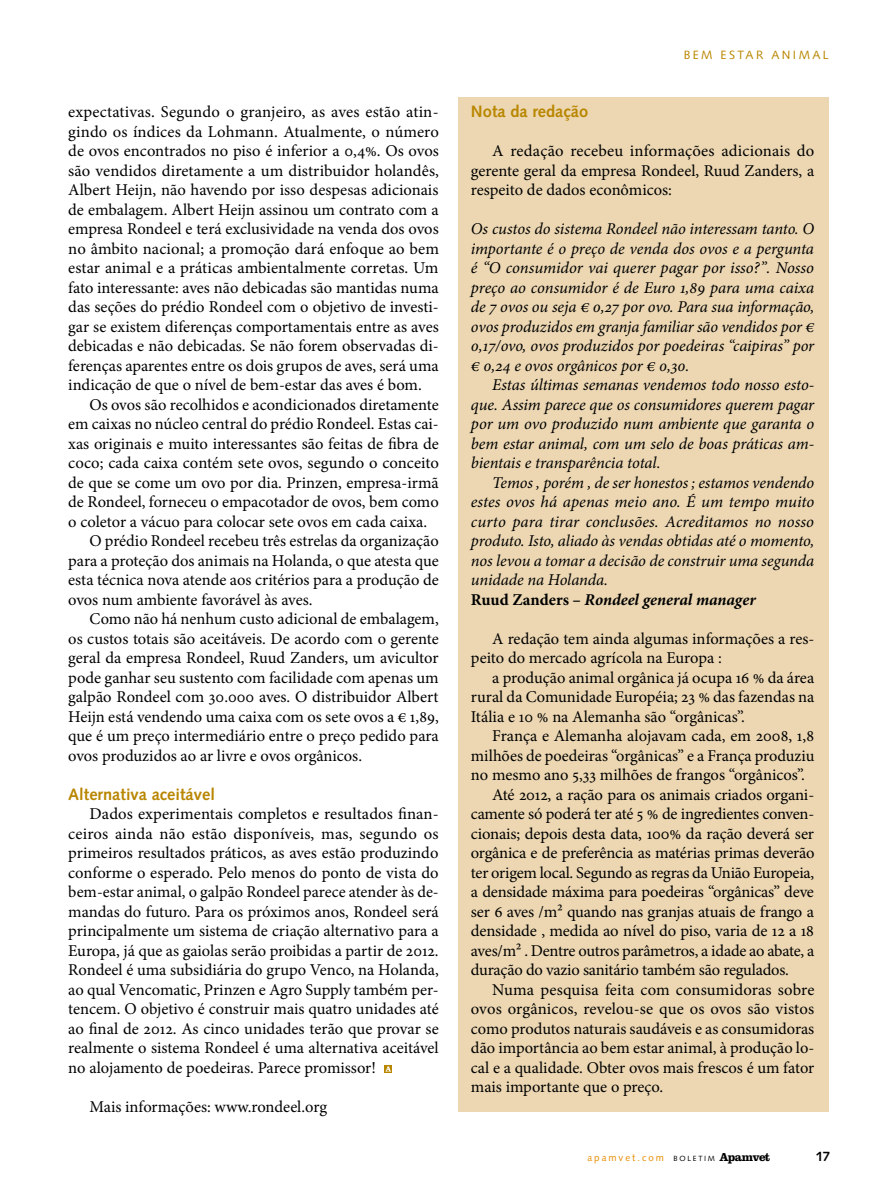
<style>
.page{position:relative;width:893px;height:1191px;background:#fff}
.page>*{position:absolute;margin:0;border:0;box-sizing:border-box;transform-origin:0 0}
.t1{font:16.5px/19.5px "Minion Pro";letter-spacing:-.005em;color:#000;text-align:justify}
.t2{font:italic 16.5px/19.5px "Minion Pro";letter-spacing:-.005em;color:#000;text-align:justify}
.t3{font:700 16.5px "Syntax LT Std";color:#b98600}
.t4{font:700 13.5px "Syntax LT Std";color:#000}
.t5{font:12px "Syntax LT Std";color:#b98600}
.t6{font:9.75px "Syntax LT Std";letter-spacing:.2em;color:#e78c00}
.s1{font-weight:700;font-style:normal}
.s2{font-weight:700}
.s3{font-size:7.5px;color:#000}
.s4{font-family:"Clarendon LT Std";font-weight:700;font-size:12px;color:#000}
</style>
<div class="page">
<div style="left:458px;top:98px;width:371px;height:1013px;background:#ecd7b2"></div>
<svg style="left:384px;top:1065px;width:8px;height:7px"></svg>
<svg style="left:385px;top:1066px;width:6px;height:5px"></svg>
<p class="t1" style="left:68px;top:102px;width:372px">expectativas. Segundo o granjeiro, as aves estão atin&shy;gindo os índices da Lohmann. Atualmente, o número de ovos encontrados no piso é inferior a 0,4%. Os ovos são vendidos diretamente a um distribuidor holandês, Albert Heijn, não havendo por isso despesas adicionais de embalagem. Albert Heijn assinou um contrato com a empresa Rondeel e terá exclusividade na venda dos ovos no âmbito nacional; a promoção dará enfoque ao bem estar animal e a práticas ambientalmente corretas. Um fato interessante: aves não debicadas são mantidas numa das seções do prédio Rondeel com o objetivo de investi&shy;gar se existem diferenças comportamentais entre as aves debicadas e não debicadas. Se não forem observadas di&shy;ferenças aparentes entre os dois grupos de aves, será uma indicação de que o nível de bem-estar das aves é bom.</p>
<p class="t1" style="left:90px;top:395px;width:351px">Os ovos são recolhidos e acondicionados diretamente</p>
<p class="t1" style="left:68px;top:414px;width:372px">em caixas no núcleo central do prédio Rondeel. Estas cai-</p>
<p class="t1" style="left:68px;top:434px;width:372px">xas originais e muito interessantes são feitas de fibra de</p>
<p class="t1" style="left:68px;top:453px;width:372px">coco; cada caixa contém sete ovos, segundo o conceito</p>
<p class="t1" style="left:68px;top:473px;width:372px">de que se come um ovo por dia. Prinzen, empresa-irmã</p>
<p class="t1" style="left:68px;top:492px;width:372px">de Rondeel, forneceu o empacotador de ovos, bem como</p>
<p class="t1" style="left:68px;top:512px;width:360px">o coletor a vácuo para colocar sete ovos em cada caixa.</p>
<p class="t1" style="left:90px;top:531px;width:351px">O prédio Rondeel recebeu três estrelas da organização</p>
<p class="t1" style="left:68px;top:551px;width:372px">para a proteção dos animais na Holanda, o que atesta que</p>
<p class="t1" style="left:68px;top:570px;width:372px">esta técnica nova atende aos critérios para a produção de</p>
<p class="t1" style="left:68px;top:590px;width:246px">ovos num ambiente favorável às aves.</p>
<p class="t1" style="left:90px;top:609px;width:351px">Como não há nenhum custo adicional de embalagem,</p>
<p class="t1" style="left:68px;top:629px;width:372px">os custos totais são aceitáveis. De acordo com o gerente</p>
<p class="t1" style="left:68px;top:648px;width:372px">geral da empresa Rondeel, Ruud Zanders, um avicultor</p>
<p class="t1" style="left:68px;top:668px;width:372px">pode ganhar seu sustento com facilidade com apenas um</p>
<p class="t1" style="left:68px;top:687px;width:372px">galpão Rondeel com 30.000 aves. O distribuidor Albert</p>
<p class="t1" style="left:68px;top:707px;width:372px">Heijn está vendendo uma caixa com os sete ovos a € 1,89,</p>
<p class="t1" style="left:68px;top:726px;width:372px">que é um preço intermediário entre o preço pedido para</p>
<p class="t1" style="left:68px;top:746px;width:295px">ovos produzidos ao ar livre e ovos orgânicos.</p>
<p class="t3" style="left:68px;top:784px;width:148px">Alternativa aceitável</p>
<p class="t1" style="left:68px;top:804px;width:372px;text-indent:21px">Dados experimentais completos e resultados finan&shy;ceiros ainda não estão disponíveis, mas, segundo os primeiros resultados práticos, as aves estão produzindo conforme o esperado. Pelo menos do ponto de vista do bem-estar animal, o galpão Rondeel parece atender às de&shy;mandas do futuro. Para os próximos anos, Rondeel será principalmente um sistema de criação alternativo para a Europa, já que as gaiolas serão proibidas a partir de 2012.<br>Rondeel é uma subsidiária do grupo Venco, na Holanda, ao qual Vencomatic, Prinzen e Agro Supply também per&shy;tencem. O objetivo é construir mais quatro unidades até ao final de 2012. As cinco unidades terão que provar se realmente o sistema Rondeel é uma alternativa aceitável no alojamento de poedeiras. Parece promissor!</p>
<p class="t1" style="left:90px;top:1097px;width:239px">Mais informações: www.rondeel.org</p>
<p class="t5" style="left:684px;top:47px;width:11px">BEM</p>
<p class="t5" style="left:721px;top:47px;width:10px">ESTAR</p>
<p class="t5" style="left:771px;top:47px;width:11px">ANIMAL</p>
<p class="t3" style="left:471px;top:102px;width:119px">Nota da redação</p>
<p class="t1" style="left:471px;top:141px;width:345px;text-indent:21px">A redação recebeu informações adicionais do gerente geral da empresa Rondeel, Ruud Zanders, a respeito de dados econômicos:</p>
<p class="t2" style="left:471px;top:219px;width:345px">Os custos do sistema Rondeel não interessam tanto. O importante é o preço de venda dos ovos e a pergunta é “O consumidor vai querer pagar por isso?”. Nosso preço ao consumidor é de Euro 1,89 para uma caixa de 7 ovos ou seja € 0,27 por ovo. Para sua informação, ovos produzidos em granja familiar são vendidos por € 0,17/ovo, ovos produzidos por poedeiras “caipiras” por € 0,24 e ovos orgânicos por € 0,30.</p>
<p class="t2" style="left:471px;top:375px;width:345px;text-indent:21px">Estas últimas semanas vendemos todo nosso esto&shy;que. Assim parece que os consumidores querem pagar por um ovo produzido num ambiente que garanta o bem estar animal, com um selo de boas práticas am&shy;bientais e transparência total.</p>
<p class="t2" style="left:471px;top:472px;width:345px;text-align:left;text-indent:21px">Temos , porém , de ser honestos ; estamos vendendo estes ovos há apenas meio ano. É um tempo muito curto para tirar conclusões. Acreditamos no nosso produto. Isto, aliado às vendas obtidas até o momento, nos levou a tomar a decisão de construir uma segunda unidade na Holanda.<br><span class="s1">Ruud Zanders –</span> <span class="s2">Rondeel general manager</span></p>
<p class="t1" style="left:471px;top:629px;width:345px;text-indent:21px">A redação tem ainda algumas informações a res&shy;peito do mercado agrícola na Europa :</p>
<p class="t1" style="left:471px;top:668px;width:345px;text-indent:21px">a produção animal orgânica já ocupa 16 % da área rural da Comunidade Européia; 23 % das fazendas na Itália e 10 % na Alemanha são “orgânicas”.</p>
<p class="t1" style="left:492px;top:726px;width:323px">França e Alemanha alojavam cada, em 2008, 1,8</p>
<p class="t1" style="left:471px;top:746px;width:345px">milhões de poedeiras “orgânicas” e a França produziu</p>
<p class="t1" style="left:471px;top:765px;width:336px">no mesmo ano 5,33 milhões de frangos “orgânicos”.</p>
<p class="t1" style="left:492px;top:785px;width:324px">Até 2012, a ração para os animais criados organi-</p>
<p class="t1" style="left:471px;top:804px;width:345px">camente só poderá ter até 5 % de ingredientes conven-</p>
<p class="t1" style="left:471px;top:824px;width:345px">cionais; depois desta data, 100% da ração deverá ser</p>
<p class="t1" style="left:471px;top:843px;width:345px">orgânica e de preferência as matérias primas deverão</p>
<p class="t1" style="left:471px;top:863px;width:345px">ter origem local. Segundo as regras da União Europeia,</p>
<p class="t1" style="left:471px;top:882px;width:345px">a densidade máxima para poedeiras “orgânicas” deve</p>
<p class="t1" style="left:471px;top:902px;width:345px">ser 6 aves /m² quando nas granjas atuais de frango a</p>
<p class="t1" style="left:471px;top:921px;width:345px">densidade , medida ao nível do piso, varia de 12 a 18</p>
<p class="t1" style="left:471px;top:941px;width:345px">aves/m² . Dentre outros parâmetros, a idade ao abate, a</p>
<p class="t1" style="left:471px;top:960px;width:320px">duração do vazio sanitário também são regulados.</p>
<p class="t1" style="left:492px;top:980px;width:324px">Numa pesquisa feita com consumidoras sobre</p>
<p class="t1" style="left:471px;top:999px;width:345px">ovos orgânicos, revelou-se que os ovos são vistos</p>
<p class="t1" style="left:471px;top:1019px;width:345px">como produtos naturais saudáveis e as consumidoras</p>
<p class="t1" style="left:471px;top:1038px;width:345px">dão importância ao bem estar animal, à produção lo-</p>
<p class="t1" style="left:471px;top:1058px;width:345px">cal e a qualidade. Obter ovos mais frescos é um fator</p>
<p class="t1" style="left:471px;top:1077px;width:194px">mais importante que o preço.</p>
<p class="t6" style="left:587px;top:1151px;width:184px">APAMVET.COM <span class="s3">BOLETIM</span> <span class="s4">Apamvet</span></p>
<p class="t4" style="left:816px;top:1148px;width:16px">17</p>
</div>
